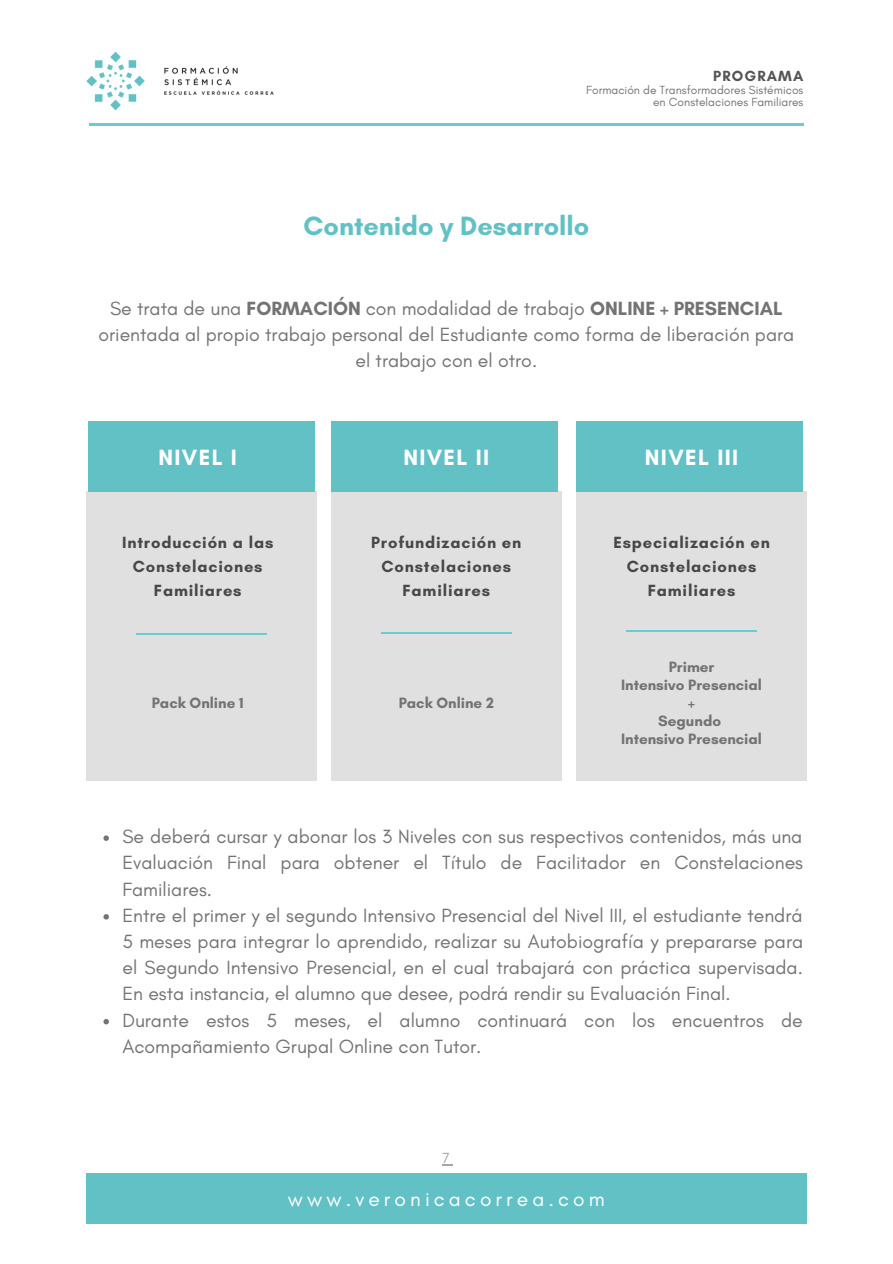
<style>
.page{position:relative;width:893px;height:1264px;background:#fff}
.page>*{position:absolute;margin:0;border:0;box-sizing:border-box;transform-origin:0 0}
.t1{font:700 27px "Glacial Indifference";color:#62c1c5}
.t2{font:700 22.5px "Glacial Indifference";letter-spacing:.06em;color:#fff}
.t3{font:21px "Glacial Indifference";letter-spacing:.195em;color:#fff}
.t4{font:19.5px/26.2px "Glacial Indifference";color:#737373;text-align:justify}
.t5{font:700 16.5px/23.9px "Glacial Indifference";letter-spacing:.05em;color:#484848;text-align:center}
.t6{font:700 15.3px "Glacial Indifference";color:#737373}
.t7{font:700 15px "Glacial Indifference";letter-spacing:.075em;color:#545454}
.t8{font:15px "Glacial Indifference";color:#a6a6a6}
.t9{font:12px "Glacial Indifference";color:#737373}
.s1{font-weight:700}
</style>
<div class="page">
<img style="left:86px;top:51px;width:191px;height:75px">
<hr style="left:89px;top:123px;width:714px;height:2px;background:#68ccd1">
<div style="left:86px;top:1173px;width:720px;height:51px;background:#62c1c5"></div>
<div style="left:86px;top:492px;width:230px;height:289px;background:#e0e0e0"></div>
<div style="left:331px;top:492px;width:230px;height:289px;background:#e0e0e0"></div>
<div style="left:576px;top:492px;width:231px;height:289px;background:#e0e0e0"></div>
<hr style="left:136px;top:633px;width:130px;height:1px;background:#68ccd1">
<hr style="left:381px;top:632px;width:130px;height:1px;background:#68ccd1">
<hr style="left:626px;top:631px;width:130px;height:1px;background:#68ccd1">
<svg style="left:103px;top:835px;width:6px;height:5px"></svg>
<svg style="left:103px;top:914px;width:6px;height:5px"></svg>
<svg style="left:103px;top:1019px;width:6px;height:5px"></svg>
<div style="left:88px;top:421px;width:226px;height:71px;background:#62c1c5"></div>
<div style="left:331px;top:421px;width:227px;height:71px;background:#62c1c5"></div>
<div style="left:576px;top:421px;width:227px;height:71px;background:#62c1c5"></div>
<p class="t7" style="left:713px;top:66px;width:92px">PROGRAMA</p>
<p class="t9" style="left:586px;top:83px;width:219px">Formación de Transformadores Sistémicos</p>
<p class="t9" style="left:653px;top:95px;width:152px">en Constelaciones Familiares</p>
<p class="t1" style="left:303px;top:209px;width:287px">Contenido y Desarrollo</p>
<p class="t4" style="left:98px;top:294px;width:697px;text-align:center">Se trata de una <span class="s1">FORMACIÓN</span> con modalidad de trabajo <span class="s1">ONLINE + PRESENCIAL </span>orientada al propio trabajo personal del Estudiante como forma de liberación para el trabajo con el otro.</p>
<p class="t2" style="left:158px;top:443px;width:80px">NIVEL I</p>
<p class="t2" style="left:403px;top:443px;width:87px">NIVEL II</p>
<p class="t2" style="left:645px;top:443px;width:95px">NIVEL III</p>
<p class="t5" style="left:122px;top:530px;width:153px">Introducción a las</p>
<p class="t5" style="left:133px;top:554px;width:131px">Constelaciones<br>Familiares</p>
<p class="t5" style="left:371px;top:530px;width:152px">Profundización en</p>
<p class="t5" style="left:381px;top:554px;width:131px">Constelaciones<br>Familiares</p>
<p class="t6" style="left:152px;top:693px;width:93px">Pack Online 1</p>
<p class="t6" style="left:398px;top:693px;width:97px">Pack Online 2</p>
<p class="t5" style="left:613px;top:530px;width:158px">Especialización en</p>
<p class="t5" style="left:626px;top:554px;width:131px">Constelaciones<br>Familiares</p>
<p class="t6" style="left:668px;top:658px;width:47px">Primer</p>
<p class="t6" style="left:621px;top:675px;width:142px">Intensivo Presencial</p>
<p class="t6" style="left:688px;top:693px;width:8px">+</p>
<p class="t6" style="left:658px;top:711px;width:64px">Segundo</p>
<p class="t6" style="left:621px;top:729px;width:142px">Intensivo Presencial</p>
<p class="t4" style="left:122px;top:823px;width:682px">Se deberá cursar y abonar los 3 Niveles con sus respectivos contenidos, más una Evaluación Final para obtener el Título de Facilitador en Constelaciones Familiares.</p>
<p class="t4" style="left:122px;top:901px;width:682px">Entre el primer y el segundo Intensivo Presencial del Nivel III, el estudiante tendrá 5 meses para integrar lo aprendido, realizar su Autobiografía y prepararse para el Segundo Intensivo Presencial, en el cual trabajará con práctica supervisada.<br>En esta instancia, el alumno que desee, podrá rendir su Evaluación Final.</p>
<p class="t4" style="left:122px;top:1006px;width:682px">Durante estos 5 meses, el alumno continuará con los encuentros de<br>Acompañamiento Grupal Online con Tutor.</p>
<p class="t8" style="left:442px;top:1148px;width:9px">7</p>
<p class="t3" style="left:288px;top:1185px;width:318px">www.veronicacorrea.com</p>
</div>
